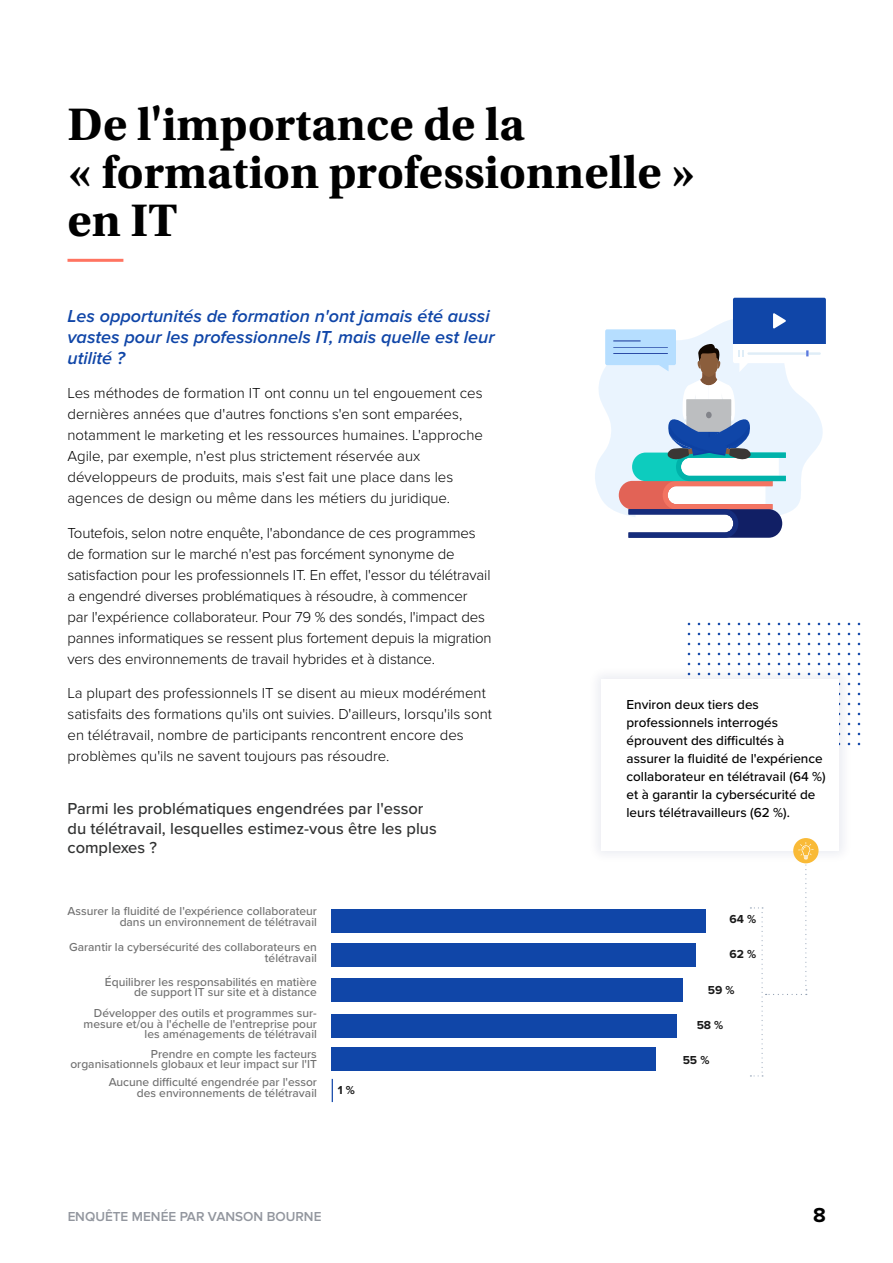
<style>
.page{position:relative;width:893px;height:1263px;background:#fff}
.page>*{position:absolute;margin:0;border:0;box-sizing:border-box;transform-origin:0 0}
.t1{font:700 48px/48px "Utopia Std";color:#000}
.t2{font:700 21px "Proxima Nova";color:#000}
.H2_-_Proxima_Blue{font:italic 600 18px/21px "Proxima Nova";color:#1046a8}
.Chart_Question{font:500 16.5px/19.5px "Proxima Nova";color:#313232}
.BODY{font:300 15px/21px "Proxima Nova";color:#000}
.Chart_callout-white{font:500 13.5px/18px "Proxima Nova";color:#000}
.t3{font:600 13.5px "Proxima Nova";color:#777c86}
.Chart_label-right_al{font:500 12px/10.5px "Proxima Nova";color:#707070;text-align:right}
.Chart_Percentage_Lab{font:700 12px "Proxima Nova";color:#1a1a1a}
</style>
<div class="page">
<svg style="left:687px;top:622px;width:174px;height:124px"></svg>
<hr style="left:68px;top:259px;width:55px;height:3px;background:#ff7461">
<div style="left:331px;top:943px;width:365px;height:24px;background:#1046a8"></div>
<div style="left:331px;top:909px;width:374px;height:23px;background:#1046a8"></div>
<div style="left:331px;top:1014px;width:346px;height:23px;background:#1046a8"></div>
<div style="left:331px;top:1047px;width:325px;height:23px;background:#1046a8"></div>
<div style="left:331px;top:978px;width:352px;height:23px;background:#1046a8"></div>
<hr style="left:331px;top:1076px;width:4px;height:27px;background:#3194f7;opacity:.07">
<div style="left:588px;top:665px;width:265px;height:199px;background:#fafafb"></div>
<div style="left:601px;top:679px;width:238px;height:171px;background:#fff"></div>
<div style="left:793px;top:838px;width:25px;height:25px;background:#f9ba37;border-radius:50%"></div>
<svg style="left:750px;top:841px;width:64px;height:236px"></svg>
<svg style="left:595px;top:369px;width:10px;height:134px"></svg>
<svg style="left:605px;top:298px;width:221px;height:240px"></svg>
<h1 class="t1" style="left:68px;top:101px;width:630px">De l'importance de la<br>« formation professionnelle » en IT</h1>
<p class="H2_-_Proxima_Blue" style="left:68px;top:305px;width:429px">Les opportunités de formation n'ont jamais été aussi vastes pour les professionnels IT, mais quelle est leur utilité ?</p>
<p class="BODY" style="left:68px;top:383px;width:417px">Les méthodes de formation IT ont connu un tel engouement ces dernières années que d'autres fonctions s'en sont emparées, notamment le marketing et les ressources humaines. L'approche Agile, par exemple, n'est plus strictement réservée aux développeurs de produits, mais s'est fait une place dans les agences de design ou même dans les métiers du juridique.</p>
<p class="BODY" style="left:68px;top:522px;width:426px">Toutefois, selon notre enquête, l'abondance de ces programmes de formation sur le marché n'est pas forcément synonyme de satisfaction pour les professionnels IT. En effet, l'essor du télétravail a engendré diverses problématiques à résoudre, à commencer par l'expérience collaborateur. Pour 79 % des sondés, l'impact des pannes informatiques se ressent plus fortement depuis la migration vers des environnements de travail hybrides et à distance.</p>
<p class="BODY" style="left:68px;top:683px;width:426px">La plupart des professionnels IT se disent au mieux modérément satisfaits des formations qu'ils ont suivies. D'ailleurs, lorsqu'ils sont en télétravail, nombre de participants rencontrent encore des problèmes qu'ils ne savent toujours pas résoudre.</p>
<p class="Chart_Question" style="left:68px;top:798px;width:371px">Parmi les problématiques engendrées par l'essor du télétravail, lesquelles estimez-vous être les plus complexes ?</p>
<p class="Chart_label-right_al" style="left:68px;top:905px;width:251px">Assurer la fluidité de l'expérience collaborateur dans un environnement de télétravail</p>
<p class="Chart_label-right_al" style="left:69px;top:941px;width:249px">Garantir la cybersécurité des collaborateurs en télétravail</p>
<p class="Chart_label-right_al" style="left:105px;top:976px;width:214px">Équilibrer les responsabilités en matière de support IT sur site et à distance</p>
<p class="Chart_label-right_al" style="left:83px;top:1008px;width:235px">Développer des outils et programmes sur&shy;mesure et/ou à l'échelle de l'entreprise pour les aménagements de télétravail</p>
<p class="Chart_label-right_al" style="left:70px;top:1048px;width:248px">Prendre en compte les facteurs organisationnels globaux et leur impact sur l'IT</p>
<p class="Chart_label-right_al" style="left:109px;top:1077px;width:210px">Aucune difficulté engendrée par l'essor des environnements de télétravail</p>
<p class="Chart_Percentage_Lab" style="left:338px;top:1083px;width:19px">1 %</p>
<p class="Chart_callout-white" style="left:626px;top:695px;width:201px">Environ deux tiers des professionnels interrogés éprouvent des difficultés à assurer la fluidité de l'expérience collaborateur en télétravail (64 %) et à garantir la cybersécurité de leurs télétravailleurs (62 %).</p>
<p class="Chart_Percentage_Lab" style="left:730px;top:912px;width:28px">64 %</p>
<p class="Chart_Percentage_Lab" style="left:730px;top:947px;width:28px">62 %</p>
<p class="Chart_Percentage_Lab" style="left:708px;top:982px;width:28px">59 %</p>
<p class="Chart_Percentage_Lab" style="left:697px;top:1018px;width:28px">58 %</p>
<p class="Chart_Percentage_Lab" style="left:683px;top:1053px;width:28px">55 %</p>
<p class="t3" style="left:68px;top:1208px;width:255px">ENQUÊTE MENÉE PAR VANSON BOURNE</p>
<h2 class="t2" style="left:813px;top:1203px;width:14px">8</h2>
</div>
